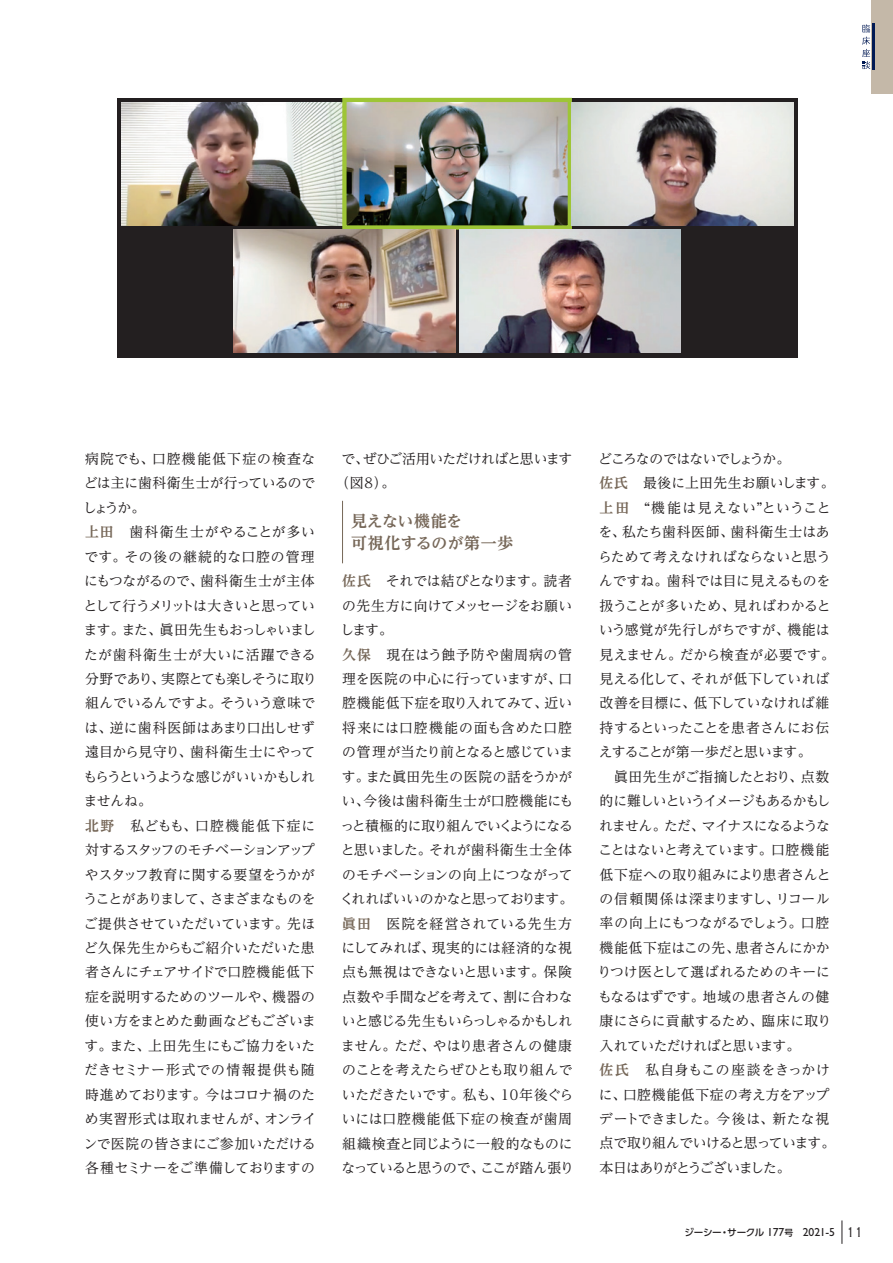
<style>
.page{position:relative;width:893px;height:1263px;background:#fff}
.page>*{position:absolute;margin:0;border:0;box-sizing:border-box;transform-origin:0 0}
.t1{font:700 15.9px/21.3px "UD Reimin Pr 6 N";letter-spacing:.02em;color:#766758}
.t2{font:13.8px/24.5px "UD Reimin Pr 6 N";letter-spacing:-.015em;color:#231f20}
.t3{font:13.8px/24.5px "UD Reimin Pr 6 N";letter-spacing:-.05em;color:#231f20}
.t4{font:500 9.6px "UD Shin Go Pro";letter-spacing:-.045em;color:#231f20}
.s1{font-weight:700;color:#766758}
.s2{font-family:"Gill Sans Std";font-weight:400;font-size:11.7px}
.s3{font-size:8.7px}
.s4{font-family:"Copperplate Gothic Std 29 AB";font-weight:400;font-size:13.35px}
</style>
<div class="page">
<div style="left:872px;top:0;width:21px;height:94px;background:#c4b8a8"></div>
<hr style="left:872px;top:23px;width:3px;height:47px;background:#001954">
<svg style="left:862px;top:24px;width:8px;height:45px"></svg>
<div style="left:117px;top:98px;width:680px;height:259px;background:#231f20"></div>
<img style="left:121px;top:102px;width:219px;height:123px">
<img style="left:340px;top:97px;width:234px;height:135px">
<img style="left:572px;top:102px;width:221px;height:123px">
<img style="left:234px;top:230px;width:221px;height:123px">
<img style="left:459px;top:230px;width:221px;height:123px">
<hr style="left:342px;top:501px;width:1px;height:62px;background:#766758">
<svg style="left:842px;top:1220px;width:1px;height:24px"></svg>
<p class="t2" style="left:83px;top:446px;width:235px">病院でも、口腔機能低下症の検査などは主に歯科衛生士が行っているのでしょうか。<br><span class="s1">上田　</span>歯科衛生士がやることが多いです。その後の継続的な口腔の管理にもつながるので、歯科衛生士が主体として行うメリットは大きいと思っています。また、眞田先生もおっしゃいましたが歯科衛生士が大いに活躍できる分野であり、実際とても楽しそうに取り組んでいるんですよ。そういう意味では、逆に歯科医師はあまり口出しせず遠目から見守り、歯科衛生士にやってもらうというような感じがいいかもしれませんね。<br><span class="s1">北野　</span>私どもも、口腔機能低下症に対するスタッフのモチベーションアップやスタッフ教育に関する要望をうかがうことがありまして、さまざまなものをご提供させていただいています。先ほど久保先生からもご紹介いただいた患者さんにチェアサイドで口腔機能低下症を説明するためのツールや、機器の使い方をまとめた動画などもございます。また、上田先生にもご協力をいただきセミナー形式での情報提供も随時進めております。今はコロナ禍のため実習形式は取れませんが、オンラインで医院の皆さまにご参加いただける各種セミナーをご準備しておりますの</p>
<p class="t3" style="left:335px;top:446px;width:238px;text-indent:6px">で、ぜひご活用いただければと思います（図8）。</p>
<p class="t1" style="left:351px;top:511px;width:164px">見えない機能を<br>可視化するのが第一歩</p>
<p class="t2" style="left:340px;top:568px;width:235px"><span class="s1">佐氏　</span>それでは結びとなります。読者の先生方に向けてメッセージをお願いします。<br><span class="s1">久保　</span>現在はう蝕予防や歯周病の管理を医院の中心に行っていますが、口腔機能低下症を取り入れてみて、近い将来には口腔機能の面も含めた口腔の管理が当たり前となると感じています。また眞田先生の医院の話をうかがい、今後は歯科衛生士が口腔機能にもっと積極的に取り組んでいくようになると思いました。それが歯科衛生士全体のモチベーションの向上につながってくれればいいのかなと思っております。<span class="s1">眞田　</span>医院を経営されている先生方にしてみれば、現実的には経済的な視点も無視はできないと思います。保険点数や手間などを考えて、割に合わないと感じる先生もいらっしゃるかもしれません。ただ、やはり患者さんの健康のことを考えたらぜひとも取り組んでいただきたいです。私も、10年後ぐらいには口腔機能低下症の検査が歯周組織検査と同じように一般的なものになっていると思うので、ここが踏ん張り</p>
<p class="t2" style="left:598px;top:446px;width:239px">どころなのではないでしょうか。<br><span class="s1">佐氏　</span>最後に上田先生お願いします。<span class="s1">上田　</span>“機能は見えない”ということを、私たち歯科医師、歯科衛生士はあらためて考えなければならないと思うんですね。歯科では目に見えるものを扱うことが多いため、見ればわかるという感覚が先行しがちですが、機能は見えません。だから検査が必要です。見える化して、それが低下していれば改善を目標に、低下していなければ維持するといったことを患者さんにお伝えすることが第一歩だと思います。<br>　眞田先生がご指摘したとおり、点数的に難しいというイメージもあるかもしれません。ただ、マイナスになるようなことはないと考えています。口腔機能低下症への取り組みにより患者さんとの信頼関係は深まりますし、リコール率の向上にもつながるでしょう。口腔機能低下症はこの先、患者さんにかかりつけ医として選ばれるためのキーにもなるはずです。地域の患者さんの健康にさらに貢献するため、臨床に取り入れていただければと思います。<br><span class="s1">佐氏　</span>私自身もこの座談をきっかけに、口腔機能低下症の考え方をアップデートできました。今後は、新たな視点で取り組んでいけると思っています。本日はありがとうございました。</p>
<p class="t4" style="left:684px;top:1225px;width:180px">ジーシー・サークル <span class="s2">177</span><span class="s3">号</span> <span class="s2">2021-5</span> <span class="s4">11</span></p>
</div>
